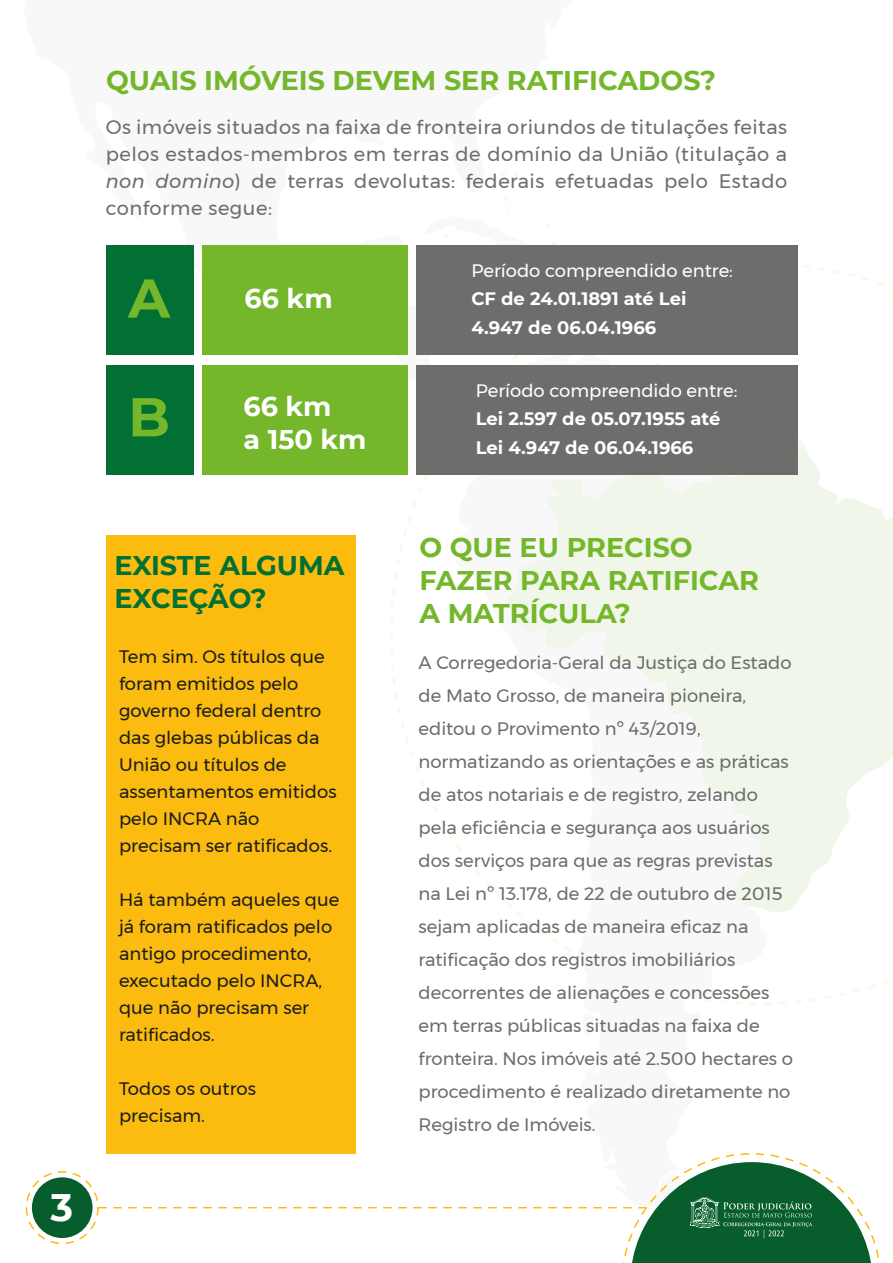
<style>
.page{position:relative;width:893px;height:1263px;background:#fff}
.page>*{position:absolute;margin:0;border:0;box-sizing:border-box;transform-origin:0 0}
.t1{font:700 54.6px "Montserrat";color:#74b72b}
.t2{font:700 38.25px "Montserrat";color:#fff}
.t3{font:700 27px/33px "Montserrat";color:#74b72b}
.t4{font:700 27px/33px "Montserrat";letter-spacing:-.005em;color:#017032}
.t5{font:700 27px/33px "Montserrat";color:#fff}
.t6{font:19.5px/27px "Montserrat";letter-spacing:.025em;color:#6d6d6c;text-align:justify}
.t7{font:18px/33px "Montserrat";color:#6d6d6c}
.t8{font:18px/27px "Montserrat";color:#1d1d1b}
.t9{font:700 18px/28.5px "Montserrat";color:#fff}
.t10{font:18px "Montserrat";color:#fff}
.s1{font-style:italic}
</style>
<div class="page">
<svg style="left:390px;top:265px;width:503px;height:740px"></svg>
<div style="left:107px;top:536px;width:249px;height:618px;background:#fbbc0f"></div>
<div style="left:107px;top:245px;width:87px;height:110px;background:#017032"></div>
<div style="left:202px;top:245px;width:206px;height:110px;background:#74b72b"></div>
<div style="left:416px;top:245px;width:382px;height:110px;background:#6d6d6c"></div>
<div style="left:107px;top:366px;width:87px;height:109px;background:#017032"></div>
<div style="left:202px;top:366px;width:206px;height:109px;background:#74b72b"></div>
<div style="left:416px;top:366px;width:382px;height:109px;background:#6d6d6c"></div>
<div style="left:26px;top:1171px;width:73px;height:73px;border:2px dashed #fbbc0f;border-radius:50%"></div>
<div style="left:32px;top:1177px;width:61px;height:61px;background:#075e2c;border-radius:50%"></div>
<svg style="left:99px;top:1153px;width:780px;height:110px"></svg>
<h2 class="t2" style="left:50px;top:1180px;width:24px">3</h2>
<h3 class="t3" style="left:106px;top:63px;width:611px">QUAIS IMÓVEIS DEVEM SER RATIFICADOS?</h3>
<p class="t6" style="left:106px;top:113px;width:683px">Os imóveis situados na faixa de fronteira oriundos de titulações feitas pelos estados-membros em terras de domínio da União (titulação a <span class="s1">non domino</span>) de terras devolutas: federais efetuadas pelo Estado conforme segue:</p>
<h1 class="t1" style="left:128px;top:259px;width:43px">A</h1>
<h3 class="t5" style="left:245px;top:281px;width:90px">66 km</h3>
<h1 class="t1" style="left:128px;top:378px;width:43px">B</h1>
<h3 class="t5" style="left:244px;top:389px;width:124px">66 km<br>a 150 km</h3>
<h3 class="t4" style="left:115px;top:547px;width:232px">EXISTE ALGUMA<br>EXCEÇÃO?</h3>
<p class="t8" style="left:119px;top:642px;width:219px">Tem sim. Os títulos que foram emitidos pelo governo federal dentro das glebas públicas da<br>União ou títulos de assentamentos emitidos pelo INCRA não precisam ser ratificados.</p>
<p class="t8" style="left:119px;top:885px;width:222px">Há também aqueles que já foram ratificados pelo antigo procedimento, executado pelo INCRA, que não precisam ser ratificados.</p>
<p class="t8" style="left:119px;top:1074px;width:139px">Todos os outros precisam.</p>
<p class="t10" style="left:471px;top:257px;width:263px">Período compreendido entre:</p>
<p class="t9" style="left:471px;top:284px;width:217px">CF de 24.01.1891 até Lei<br>4.947 de 06.04.1966</p>
<p class="t10" style="left:476px;top:376px;width:263px">Período compreendido entre:</p>
<p class="t9" style="left:476px;top:404px;width:246px">Lei 2.597 de 05.07.1955 até<br>Lei 4.947 de 06.04.1966</p>
<h3 class="t3" style="left:419px;top:529px;width:341px">O QUE EU PRECISO<br>FAZER PARA RATIFICAR<br>A MATRÍCULA?</h3>
<p class="t7" style="left:419px;top:646px;width:376px">A Corregedoria-Geral da Justiça do Estado de Mato Grosso, de maneira pioneira, editou o Provimento nº 43/2019, normatizando as orientações e as práticas de atos notariais e de registro, zelando pela eficiência e segurança aos usuários dos serviços para que as regras previstas na Lei nº 13.178, de 22 de outubro de 2015 sejam aplicadas de maneira eficaz na ratificação dos registros imobiliários decorrentes de alienações e concessões em terras públicas situadas na faixa de fronteira. Nos imóveis até 2.500 hectares o procedimento é realizado diretamente no Registro de Imóveis.</p>
</div>
